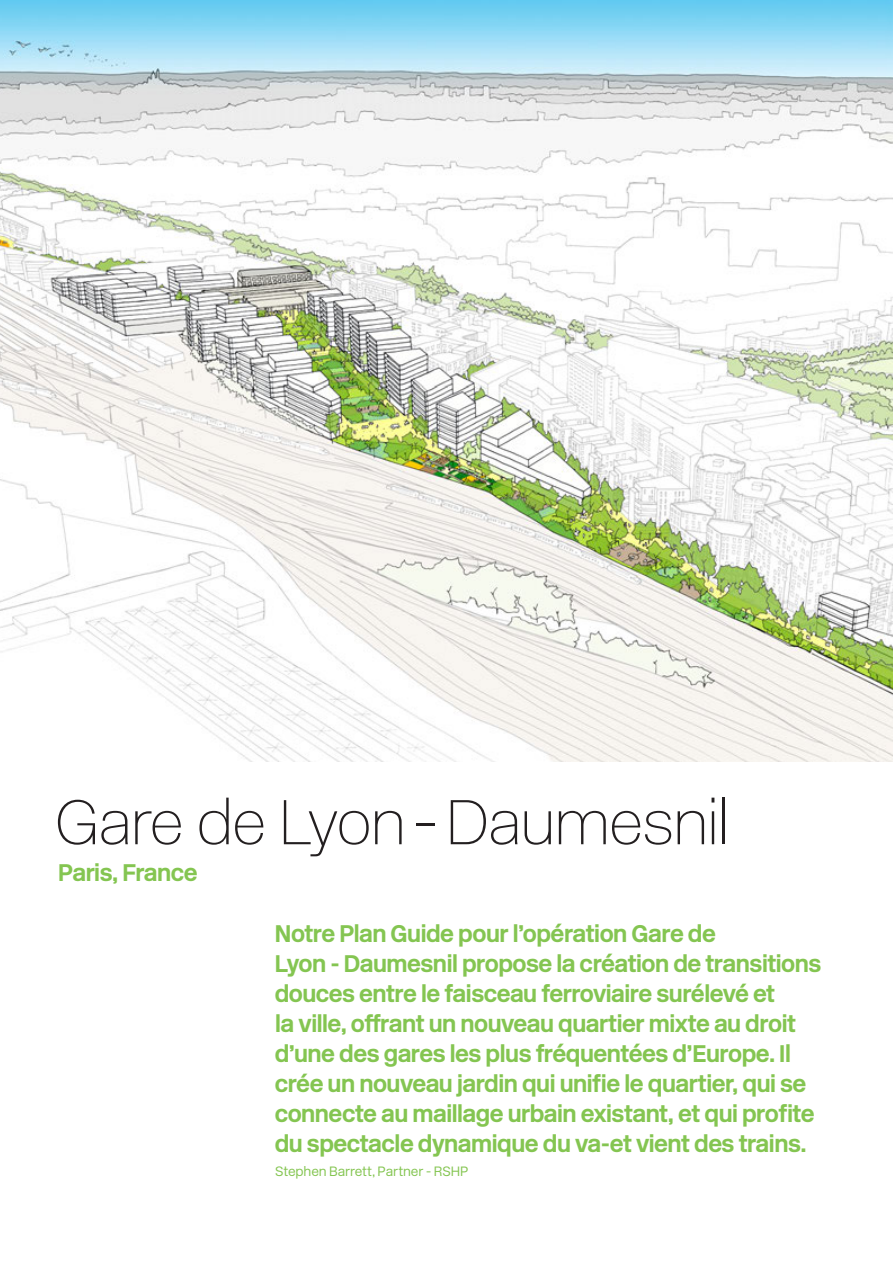
<style>
.page{position:relative;width:893px;height:1263px;background:#fff}
.page>*{position:absolute;margin:0;border:0;box-sizing:border-box;transform-origin:0 0}
.t1{font:63px "New Rail Alphabet Off White";letter-spacing:-.035em;color:#231f20}
.Pullquote{font:700 24px/30px "New Rail Alphabet";letter-spacing:-.02em;color:#84c551}
.Subtitle{font:700 24px "New Rail Alphabet";letter-spacing:-.02em;color:#84c551}
.Pullquote_citation{font:300 13.5px "New Rail Alphabet";letter-spacing:-.01em;color:#84c551}
</style>
<div class="page">
<img style="left:0;top:0;width:893px;height:762px">
<p class="t1" style="left:54px;top:783px;width:677px">Gare de Lyon-Daumesnil</p>
<p class="Subtitle" style="left:58px;top:856px;width:141px">Paris, France</p>
<p class="Pullquote" style="left:275px;top:918px;width:548px">Notre Plan Guide pour l’opération Gare de<br>Lyon - Daumesnil propose la création de transitions douces entre le faisceau ferroviaire surélevé et<br>la ville, offrant un nouveau quartier mixte au droit d’une des gares les plus fréquentées d’Europe. Il crée un nouveau jardin qui unifie le quartier, qui se connecte au maillage urbain existant, et qui profite du spectacle dynamique du va-et vient des trains.</p>
<p class="Pullquote_citation" style="left:275px;top:1162px;width:195px">Stephen Barrett, Partner - RSHP</p>
</div>
